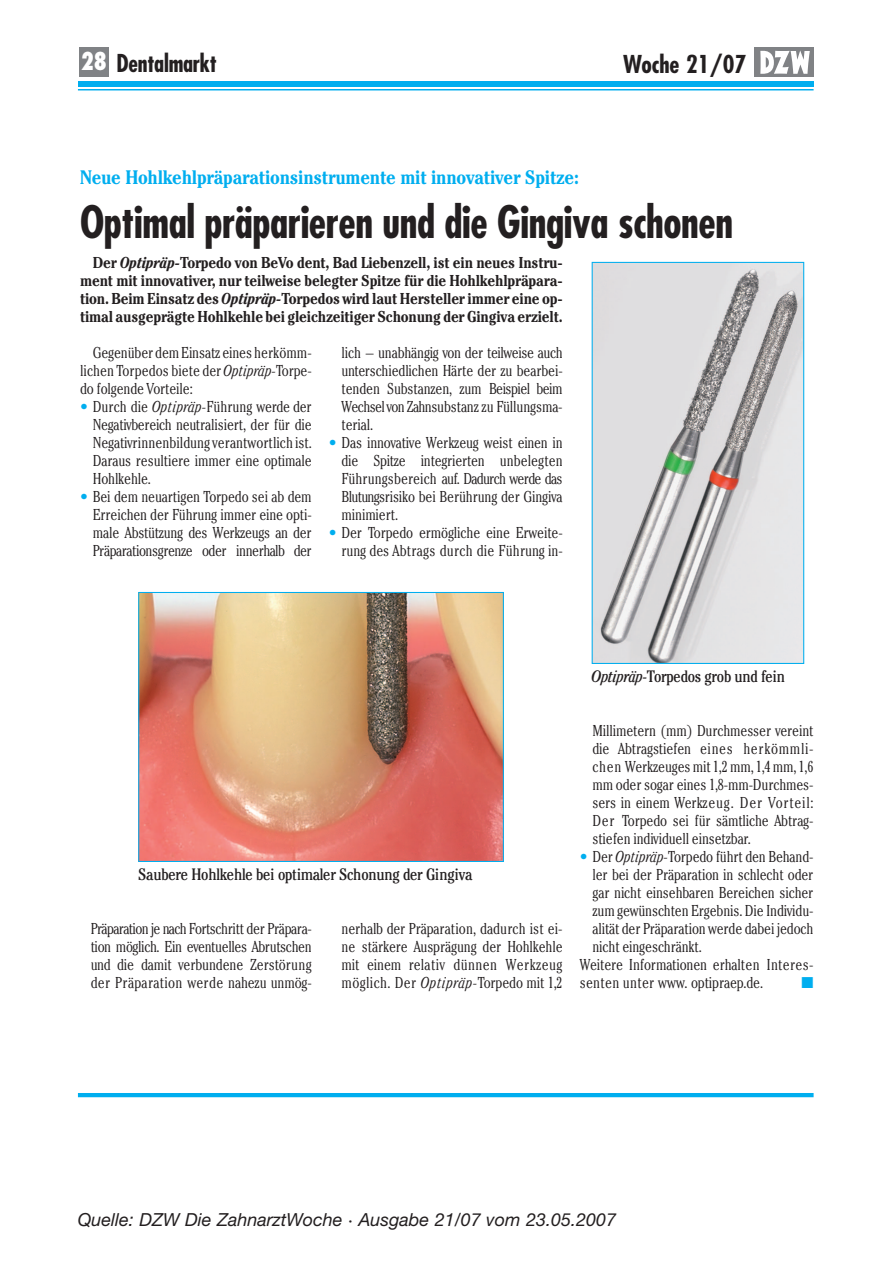
<style>
.page{position:relative;width:893px;height:1263px;background:#fff}
.page>*{position:absolute;margin:0;border:0;box-sizing:border-box;transform-origin:0 0}
.t1{font:700 condensed 43.5px "Futura";letter-spacing:-.01em;color:#231f20;scale:.96 1}
.t2{font:700 condensed 24px "Futura";letter-spacing:-.01em;color:#231f20;scale:.96 1}
.t3{font:700 condensed 24px "Futura";letter-spacing:-.01em;color:#231f20}
.t4{font:700 condensed 19.5px "Cheltenham";letter-spacing:-.015em;color:#00aeef}
.t5{font:italic 18px "Helvetica Neue";color:#231f20}
.t6{font:condensed 16.5px "Cheltenham";letter-spacing:-.015em;color:#231f20}
.t7{font:300 condensed 15.75px/18px "Cheltenham";letter-spacing:-.01em;color:#231f20;text-align:justify}
.t8{font:700 condensed 15.75px/18px "Cheltenham";letter-spacing:-.015em;color:#231f20;text-align:justify}
.t9{font:300 condensed 15.75px "Cheltenham";letter-spacing:.015em;color:#231f20}
.t10{font:15.75px "Zapf Dingbats";color:#00aeef}
.s1{font-weight:800;color:#fff}
.s2{font-style:italic}
.s3{color:#00aeef}
</style>
<div class="page">
<div style="left:79px;top:47px;width:30px;height:30px;background:#808285"></div>
<div style="left:754px;top:47px;width:60px;height:30px;background:#808285"></div>
<svg style="left:760px;top:50px;width:50px;height:24px"></svg>
<div style="left:78px;top:81px;width:736px;height:6px;background:#00aeef"></div>
<hr style="left:78px;top:89px;width:736px;height:1px;background:#00aeef">
<img style="left:594px;top:264px;width:208px;height:398px">
<div style="left:592px;top:262px;width:212px;height:402px;border:1px solid #00aeef"></div>
<img style="left:140px;top:594px;width:362px;height:266px">
<div style="left:138px;top:592px;width:366px;height:270px;border:1px solid #00aeef"></div>
<hr style="left:78px;top:1093px;width:736px;height:4px;background:#00aeef">
<h2 class="t2" style="left:81px;top:53px;width:143px"><span class="s1">28</span> Dentalmarkt</h2>
<h2 class="t3" style="left:623px;top:54px;width:125px">Woche 21/07</h2>
<p class="t4" style="left:80px;top:171px;width:500px">Neue Hohlkehlpräparationsinstrumente mit innovativer Spitze:</p>
<h1 class="t1" style="left:80px;top:203px;width:682px">Optimal präparieren und die Gingiva schonen</h1>
<p class="t8" style="left:80px;top:255px;width:484px;text-indent:13px">Der <span class="s2">Optipräp-</span>Torpedo von BeVo dent, Bad Liebenzell, ist ein neues Instru&shy;ment mit innovativer, nur teilweise belegter Spitze für die Hohlkehlpräpara&shy;tion. Beim Einsatz des <span class="s2">Optipräp-</span>Torpedos wird laut Hersteller immer eine op&shy;timal ausgeprägte Hohlkehle bei gleichzeitiger Schonung der Gingiva erzielt.</p>
<p class="t7" style="left:80px;top:345px;width:233px;text-indent:13px">Gegenüber dem Einsatz eines herkömm&shy;lichen Torpedos biete der <span class="s2">Optipräp-</span>Torpe&shy;do folgende Vorteile:</p>
<p class="t7" style="left:93px;top:399px;width:220px;text-indent:-13px"><span class="s3">•</span> Durch die <span class="s2">Optipräp-</span>Führung werde der Negativbereich neutralisiert, der für die Negativrinnenbildung verantwortlich ist.<br>Daraus resultiere immer eine optimale Hohlkehle.</p>
<p class="t7" style="left:93px;top:489px;width:220px;text-indent:-13px"><span class="s3">•</span> Bei dem neuartigen Torpedo sei ab dem Erreichen der Führung immer eine opti&shy;male Abstützung des Werkzeugs an der Präparationsgrenze oder innerhalb der</p>
<p class="t7" style="left:342px;top:345px;width:223px">lich – unabhängig von der teilweise auch unterschiedlichen Härte der zu bearbei&shy;tenden Substanzen, zum Beispiel beim Wechsel von Zahnsubstanz zu Füllungsma&shy;terial.</p>
<p class="t7" style="left:342px;top:435px;width:223px;text-indent:-13px"><span class="s3">•</span> Das innovative Werkzeug weist einen in die Spitze integrierten unbelegten Führungsbereich auf. Dadurch werde das Blutungsrisiko bei Berührung der Gingiva minimiert.</p>
<p class="t7" style="left:329px;top:525px;width:235px;text-align:right"><span class="s3">•</span> Der Torpedo ermögliche eine Erweite&shy;rung des Abtrags durch die Führung in-</p>
<p class="t6" style="left:138px;top:868px;width:336px">Saubere Hohlkehle bei optimaler Schonung der Gingiva</p>
<p class="t7" style="left:91px;top:921px;width:223px">Präparation je nach Fortschritt der Präpara&shy;tion möglich. Ein eventuelles Abrutschen und die damit verbundene Zerstörung der Präparation werde nahezu unmög-</p>
<p class="t7" style="left:342px;top:921px;width:223px">nerhalb der Präparation, dadurch ist ei&shy;ne stärkere Ausprägung der Hohlkehle mit einem relativ dünnen Werkzeug möglich. Der <span class="s2">Optipräp-</span>Torpedo mit 1,2</p>
<p class="t6" style="left:592px;top:670px;width:195px"><span class="s2">Optipräp-</span>Torpedos grob und fein</p>
<p class="t7" style="left:592px;top:723px;width:223px">Millimetern (mm) Durchmesser vereint die Abtragstiefen eines herkömmli&shy;chen Werkzeuges mit 1,2 mm, 1,4 mm, 1,6 mm oder sogar eines 1,8-mm-Durchmes&shy;sers in einem Werkzeug. Der Vorteil:<br>Der Torpedo sei für sämtliche Abtrag&shy;stiefen individuell einsetzbar.</p>
<p class="t7" style="left:580px;top:849px;width:235px"><span class="s3">•</span> Der <span class="s2">Optipräp-</span>Torpedo führt den Behand-</p>
<p class="t7" style="left:592px;top:867px;width:223px">ler bei der Präparation in schlecht oder</p>
<p class="t7" style="left:592px;top:885px;width:223px">gar nicht einsehbaren Bereichen sicher</p>
<p class="t7" style="left:592px;top:903px;width:223px">zum gewünschten Ergebnis. Die Individu-</p>
<p class="t7" style="left:592px;top:921px;width:223px">alität der Präparation werde dabei jedoch</p>
<p class="t7" style="left:592px;top:939px;width:111px">nicht eingeschränkt.</p>
<p class="t7" style="left:580px;top:957px;width:235px">Weitere Informationen erhalten Interes-</p>
<p class="t9" style="left:580px;top:977px;width:185px">senten unter www. optipraep.de.</p>
<p class="t10" style="left:801px;top:973px;width:13px">■</p>
<p class="t5" style="left:78px;top:1213px;width:540px">Quelle: DZW Die ZahnarztWoche · Ausgabe 21/07 vom 23.05.2007</p>
</div>
